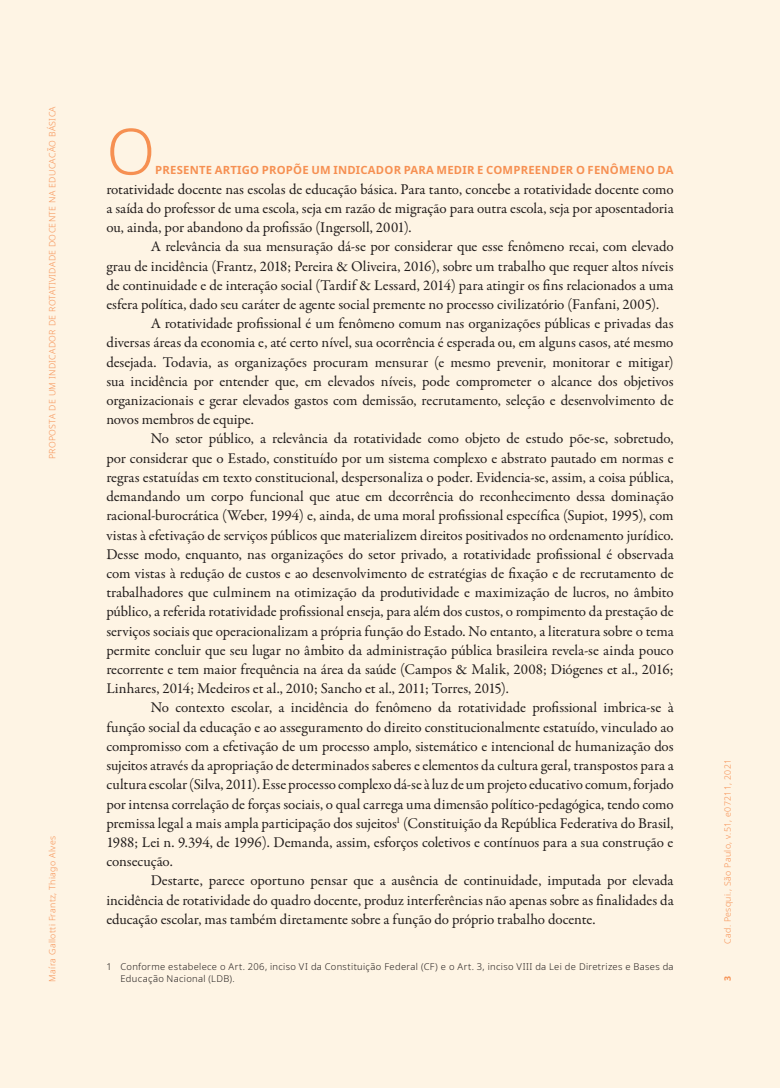
<style>
.page{position:relative;width:780px;height:1088px;background:#fef4e4}
.page>*{position:absolute;margin:0;border:0;box-sizing:border-box;transform-origin:0 0}
.Texto_paragrafo_1{font:300 63.75px "Noto Sans";color:#f7975c}
.Texto{font:15px/19.2px "Garamond Premr Pro";letter-spacing:-.005em;color:#231f20;text-align:justify}
.Texto_paragrafo_1-2{font:15px/19.2px "Garamond Premr Pro";letter-spacing:-.005em;color:#231f20;text-align:justify}
.Texto_paragrafo_1-3{font:700 11.25px "Noto Sans";letter-spacing:.02em;color:#f7975c}
.nota_rodapé{font:300 9.38px/11.2px "Noto Sans";letter-spacing:.035em;color:#231f20}
.t1{font:300 8.75px "Noto Sans";letter-spacing:.04em;color:#f7975c}
.t2{font:700 8.75px "Noto Sans";color:#f7975c}
</style>
<div class="page">
<p class="t1" style="left:46px;top:459px;width:355px;rotate:-90deg">PROPOSTA DE UM INDICADOR DE ROTATIVIDADE DOCENTE NA EDUCACÃO BÁSICA</p>
<p class="t1" style="left:46px;top:981px;width:147px;rotate:-90deg">Maíra Gallotti Frantz, Thiago Alves</p>
<p class="Texto_paragrafo_1" style="left:106px;top:107px;width:50px">O</p>
<p class="Texto_paragrafo_1-3" style="left:155px;top:162px;width:520px">PRESENTE ARTIGO PROPÕE UM INDICADOR PARA MEDIR E COMPREENDER O FENÔMENO DA</p>
<p class="Texto_paragrafo_1-2" style="left:106px;top:180px;width:568px">rotatividade docente nas escolas de educação básica. Para tanto, concebe a rotatividade docente como a saída do professor de uma escola, seja em razão de migração para outra escola, seja por aposentadoria ou, ainda, por abandono da profissão (Ingersoll, 2001).</p>
<p class="Texto" style="left:106px;top:237px;width:568px;text-indent:44px">A relevância da sua mensuração dá-se por considerar que esse fenômeno recai, com elevado grau de incidência (Frantz, 2018; Pereira &amp; Oliveira, 2016), sobre um trabalho que requer altos níveis de continuidade e de interação social (Tardif &amp; Lessard, 2014) para atingir os fins relacionados a uma esfera política, dado seu caráter de agente social premente no processo civilizatório (Fanfani, 2005).</p>
<p class="Texto" style="left:106px;top:314px;width:568px;text-indent:44px">A rotatividade profissional é um fenômeno comum nas organizações públicas e privadas das diversas áreas da economia e, até certo nível, sua ocorrência é esperada ou, em alguns casos, até mesmo desejada. Todavia, as organizações procuram mensurar (e mesmo prevenir, monitorar e mitigar) sua incidência por entender que, em elevados níveis, pode comprometer o alcance dos objetivos organizacionais e gerar elevados gastos com demissão, recrutamento, seleção e desenvolvimento de novos membros de equipe.</p>
<p class="Texto" style="left:106px;top:429px;width:568px;text-indent:44px">No setor público, a relevância da rotatividade como objeto de estudo põe-se, sobretudo, por considerar que o Estado, constituído por um sistema complexo e abstrato pautado em normas e regras estatuídas em texto constitucional, despersonaliza o poder. Evidencia-se, assim, a coisa pública, demandando um corpo funcional que atue em decorrência do reconhecimento dessa dominação racional-burocrática (Weber, 1994) e, ainda, de uma moral profissional específica (Supiot, 1995), com vistas à efetivação de serviços públicos que materializem direitos positivados no ordenamento jurídico.<br>Desse modo, enquanto, nas organizações do setor privado, a rotatividade profissional é observada com vistas à redução de custos e ao desenvolvimento de estratégias de fixação e de recrutamento de trabalhadores que culminem na otimização da produtividade e maximização de lucros, no âmbito público, a referida rotatividade profissional enseja, para além dos custos, o rompimento da prestação de serviços sociais que operacionalizam a própria função do Estado. No entanto, a literatura sobre o tema permite concluir que seu lugar no âmbito da administração pública brasileira revela-se ainda pouco recorrente e tem maior frequência na área da saúde (Campos &amp; Malik, 2008; Diógenes et al., 2016; Linhares, 2014; Medeiros et al., 2010; Sancho et al., 2011; Torres, 2015).</p>
<p class="Texto" style="left:106px;top:698px;width:569px;text-indent:44px">No contexto escolar, a incidência do fenômeno da rotatividade profissional imbrica-se à função social da educação e ao asseguramento do direito constitucionalmente estatuído, vinculado ao compromisso com a efetivação de um processo amplo, sistemático e intencional de humanização dos sujeitos através da apropriação de determinados saberes e elementos da cultura geral, transpostos para a cultura escolar (Silva, 2011). Esse processo complexo dá-se à luz de um projeto educativo comum, forjado por intensa correlação de forças sociais, o qual carrega uma dimensão político-pedagógica, tendo como premissa legal a mais ampla participação dos sujeitos<sup>1</sup> (Constituição da República Federativa do Brasil, 1988; Lei n. 9.394, de 1996). Demanda, assim, esforços coletivos e contínuos para a sua construção e consecução.</p>
<p class="Texto" style="left:106px;top:871px;width:568px;text-indent:44px">Destarte, parece oportuno pensar que a ausência de continuidade, imputada por elevada incidência de rotatividade do quadro docente, produz interferências não apenas sobre as finalidades da educação escolar, mas também diretamente sobre a função do próprio trabalho docente.</p>
<p class="nota_rodapé" style="left:120px;top:962px;width:554px;text-indent:-14px">1 Conforme estabelece o Art. 206, inciso VI da Constituição Federal (CF) e o Art. 3, inciso VIII da Lei de Diretrizes e Bases da<br>Educação Nacional (LDB).</p>
<p class="t1" style="left:721px;top:944px;width:187px;rotate:-90deg">Cad. Pesqui., São Paulo, v.51, e07211, 2021</p>
<p class="t2" style="left:721px;top:981px;width:7px;rotate:-90deg">3</p>
</div>
